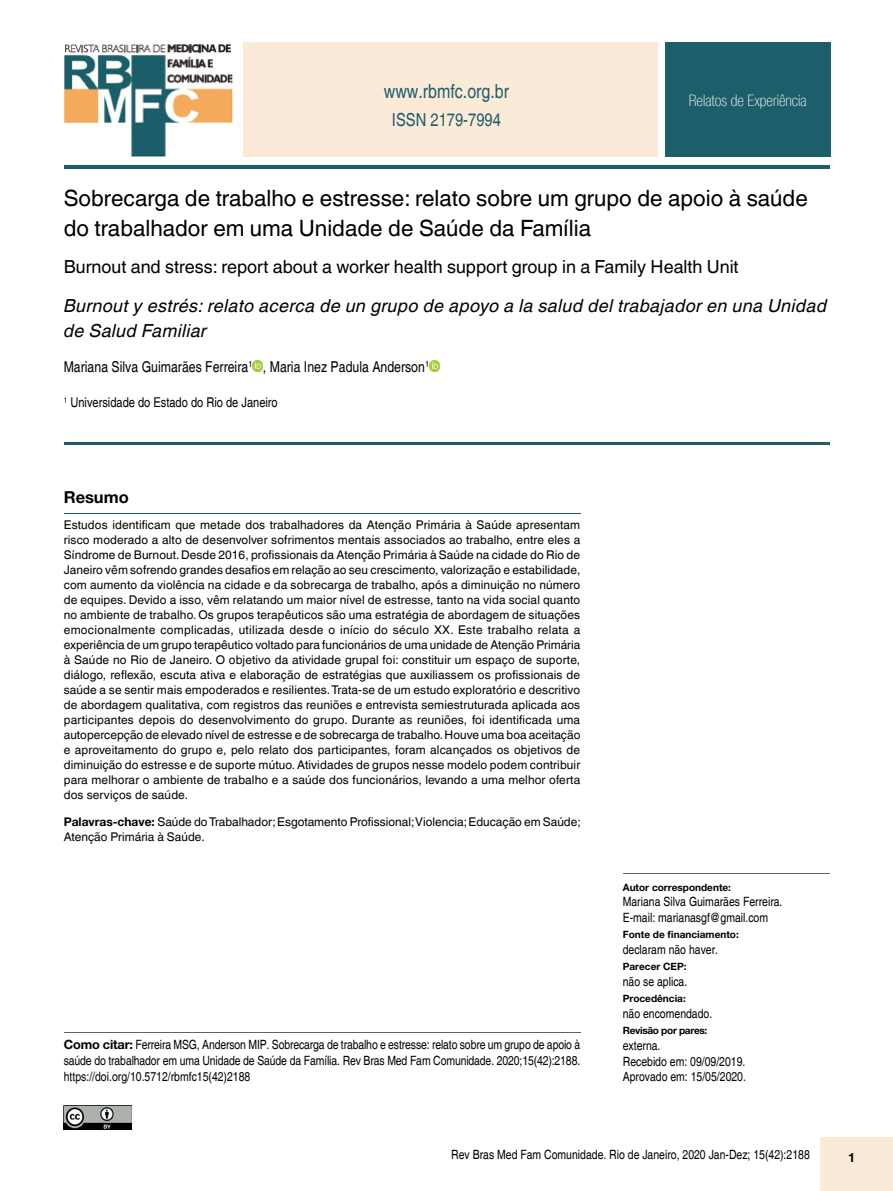
<style>
.page{position:relative;width:893px;height:1191px;background:#fff}
.page>*{position:absolute;margin:0;border:0;box-sizing:border-box;transform-origin:0 0}
.t1{font:22.5px/30px "Helvetica World";color:#000}
.t2{font:condensed 19.5px "Helvetica";color:#1c5e69}
.t3{font:italic 18px/25.5px "Helvetica World";letter-spacing:.02em;color:#000}
.t4{font:18px "Helvetica World";color:#000}
.t5{font:condensed 18px "Helvetica";color:#1c5e69}
.t6{font:700 16.5px "Helvetica Neue";color:#000}
.t7{font:100 condensed 15.75px "Helvetica Neue LT Com";color:#fff}
.t8{font:condensed 15px "Helvetica";color:#000}
.t9{font:condensed 13.5px "Helvetica";color:#000}
.t10{font:condensed 12.75px/15.9px "Helvetica";color:#000}
.t11{font:700 12.75px "Helvetica Neue";color:#000}
.t12{font:12px/15px "Helvetica World";color:#000;text-align:justify}
.t13{font:700 10.05px "Helvetica Neue";color:#000}
.t14{font:700 10.05px "Helvetica Neue";letter-spacing:-.03em;color:#000}
.s1{font-family:"Helvetica Neue";font-weight:700}
.s2{font-family:"Helvetica Neue";font-weight:700;font-stretch:normal}
</style>
<div class="page">
<div style="left:821px;top:1137px;width:72px;height:54px;background:#fcead8"></div>
<svg style="left:252px;top:361px;width:11px;height:10px"></svg>
<svg style="left:429px;top:361px;width:11px;height:10px"></svg>
<hr style="left:64px;top:165px;width:765px;height:4px;background:#1c5e69">
<div style="left:243px;top:43px;width:414px;height:114px;background:#fcead8"></div>
<div style="left:665px;top:43px;width:165px;height:114px;background:#1c5e69"></div>
<img style="left:64px;top:44px;width:169px;height:113px">
<hr style="left:64px;top:442px;width:765px;height:3px;background:#1c5e69">
<hr style="left:64px;top:513px;width:516px;height:1px;background:#1c5e69">
<hr style="left:64px;top:1032px;width:516px;height:1px;background:#646363">
<hr style="left:623px;top:873px;width:206px;height:1px;background:#646363">
<img style="left:64px;top:1106px;width:68px;height:23px">
<h2 class="t2" style="left:384px;top:80px;width:127px">www.rbmfc.org.br</h2>
<h3 class="t7" style="left:689px;top:92px;width:119px">Relatos de Experiência</h3>
<h3 class="t5" style="left:392px;top:110px;width:111px">ISSN 2179-7994</h3>
<h1 class="t1" style="left:64px;top:183px;width:746px">Sobrecarga de trabalho e estresse: relato sobre um grupo de apoio à saúde do trabalhador em uma Unidade de Saúde da Família</h1>
<h3 class="t4" style="left:64px;top:256px;width:676px">Burnout and stress: report about a worker health support group in a Family Health Unit</h3>
<h3 class="t3" style="left:64px;top:293px;width:765px">Burnout y estrés: relato acerca de un grupo de apoyo a la salud del trabajador en una Unidad de Salud Familiar</h3>
<p class="t8" style="left:64px;top:357px;width:367px">Mariana Silva Guimarães Ferreira<sup>1</sup> , Maria Inez Padula Anderson<sup>1</sup></p>
<p class="t9" style="left:64px;top:394px;width:216px"><sup>1</sup> Universidade do Estado do Rio de Janeiro</p>
<h3 class="t6" style="left:64px;top:487px;width:67px">Resumo</h3>
<p class="t12" style="left:64px;top:517px;width:518px">Estudos identificam que metade dos trabalhadores da Atenção Primária à Saúde apresentam risco moderado a alto de desenvolver sofrimentos mentais associados ao trabalho, entre eles a Síndrome de Burnout. Desde 2016, profissionais da Atenção Primária à Saúde na cidade do Rio de Janeiro vêm sofrendo grandes desafios em relação ao seu crescimento, valorização e estabilidade, com aumento da violência na cidade e da sobrecarga de trabalho, após a diminuição no número de equipes. Devido a isso, vêm relatando um maior nível de estresse, tanto na vida social quanto no ambiente de trabalho. Os grupos terapêuticos são uma estratégia de abordagem de situações emocionalmente complicadas, utilizada desde o início do século XX. Este trabalho relata a experiência de um grupo terapêutico voltado para funcionários de uma unidade de Atenção Primária à Saúde no Rio de Janeiro. O objetivo da atividade grupal foi: constituir um espaço de suporte, diálogo, reflexão, escuta ativa e elaboração de estratégias que auxiliassem os profissionais de saúde a se sentir mais empoderados e resilientes. Trata-se de um estudo exploratório e descritivo de abordagem qualitativa, com registros das reuniões e entrevista semiestruturada aplicada aos participantes depois do desenvolvimento do grupo. Durante as reuniões, foi identificada uma autopercepção de elevado nível de estresse e de sobrecarga de trabalho. Houve uma boa aceitação e aproveitamento do grupo e, pelo relato dos participantes, foram alcançados os objetivos de diminuição do estresse e de suporte mútuo. Atividades de grupos nesse modelo podem contribuir para melhorar o ambiente de trabalho e a saúde dos funcionários, levando a uma melhor oferta dos serviços de saúde.</p>
<p class="t12" style="left:64px;top:814px;width:519px"><span class="s1">Palavras-chave:</span> Saúde do Trabalhador; Esgotamento Profissional; Violencia; Educação em Saúde;<br>Atenção Primária à Saúde.</p>
<p class="t10" style="left:64px;top:1036px;width:518px;text-align:justify"><span class="s2">Como citar:</span> Ferreira MSG, Anderson MIP. Sobrecarga de trabalho e estresse: relato sobre um grupo de apoio à saúde do trabalhador em uma Unidade de Saúde da Família. Rev Bras Med Fam Comunidade. 2020;15(42):2188. https://doi.org/10.5712/rbmfc15(42)2188</p>
<p class="t13" style="left:623px;top:880px;width:110px">Autor correspondente:</p>
<p class="t10" style="left:623px;top:894px;width:161px">Mariana Silva Guimarães Ferreira.<br>E-mail: marianasgf@gmail.com</p>
<p class="t13" style="left:623px;top:928px;width:118px">Fonte de financiamento:</p>
<p class="t10" style="left:623px;top:942px;width:97px">declaram não haver.</p>
<p class="t13" style="left:623px;top:960px;width:65px">Parecer CEP:</p>
<p class="t10" style="left:623px;top:973px;width:66px">não se aplica.</p>
<p class="t13" style="left:623px;top:992px;width:65px">Procedência:</p>
<p class="t10" style="left:623px;top:1005px;width:91px">não encomendado.</p>
<p class="t14" style="left:623px;top:1024px;width:86px">Revisão por pares:</p>
<p class="t10" style="left:623px;top:1037px;width:125px">externa.<br>Recebido em: 09/09/2019.<br>Aprovado em: 15/05/2020.</p>
<p class="t10" style="left:451px;top:1146px;width:360px">Rev Bras Med Fam Comunidade. Rio de Janeiro, 2020 Jan-Dez; 15(42):2188</p>
<p class="t11" style="left:848px;top:1149px;width:9px">1</p>
</div>
